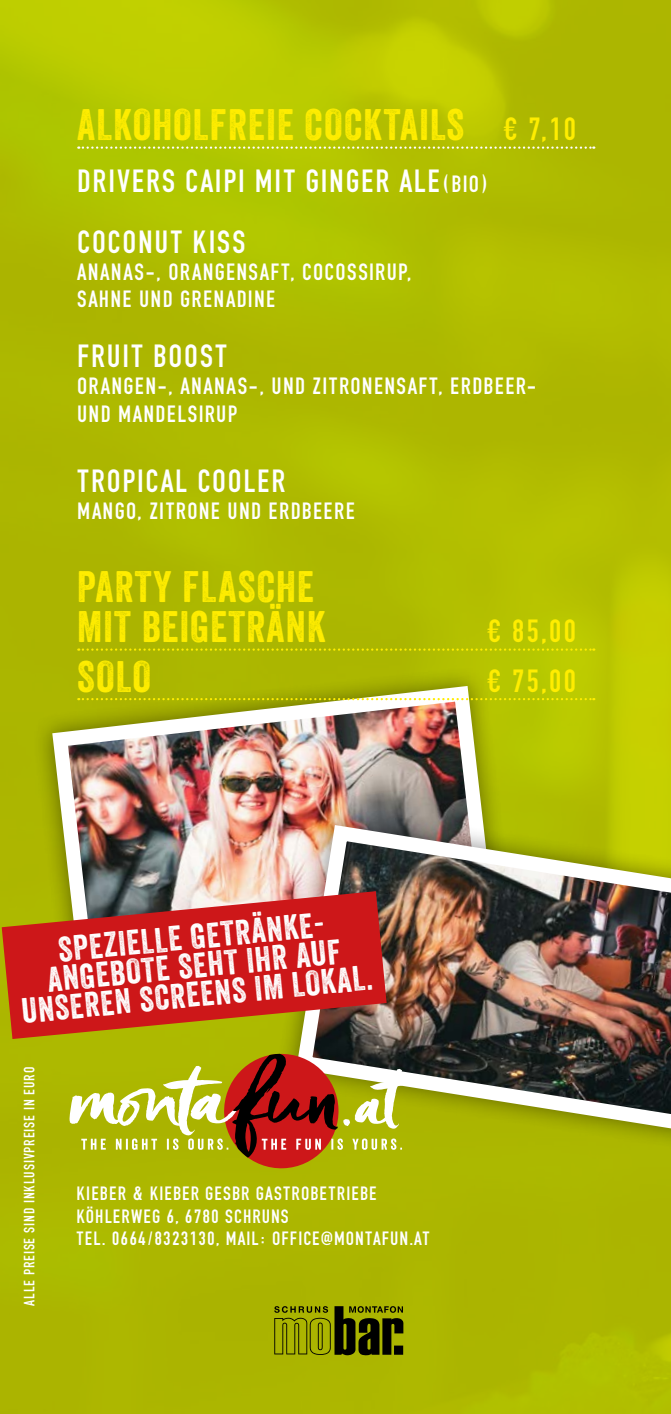
<style>
.page{position:relative;width:671px;height:1414px;background:#fff}
.page>*{position:absolute;margin:0;border:0;box-sizing:border-box;transform-origin:0 0}
.t1{font:42.75px/40.5px "Veneer";letter-spacing:.03em;color:#ffed00}
.t2{font:34.2px/28.8px "Veneer";color:#fff;text-align:center}
.t3{font:33.75px/60.8px "Fette Eng D";letter-spacing:.05em;color:#fff}
.t4{font:33.75px "Fette Eng D";letter-spacing:.05em;color:#ffed00}
.t5{font:24.75px/27px "Fette Eng D";letter-spacing:.05em;color:#fff}
.t6{font:20.25px/22.5px "Fette Eng D";letter-spacing:.05em;color:#fff}
.t7{font:15.75px "Fette Eng D";letter-spacing:.05em;color:#fff}
.s1{font-family:"Fette Eng D";font-size:33.75px}
.s2{font-size:24.75px}
</style>
<div class="page">
<img style="left:0;top:0;width:671px;height:1413px">
<svg style="left:274px;top:1305px;width:129px;height:50px;background:#646900"></svg>
<div style="left:32px;top:666px;width:483px;height:333px;background:#000;opacity:.45"></div>
<img style="left:44px;top:678px;width:459px;height:213px">
<div style="left:276px;top:805px;width:395px;height:346px;background:#000;opacity:.45"></div>
<img style="left:288px;top:817px;width:383px;height:322px">
<svg style="left:78px;top:146px;width:516px;height:3px;background:#c7d348"></svg>
<svg style="left:78px;top:648px;width:516px;height:2px"></svg>
<svg style="left:78px;top:698px;width:516px;height:2px"></svg>
<svg style="left:2px;top:891px;width:385px;height:148px;background:#c03a23"></svg>
<svg style="left:69px;top:1052px;width:352px;height:117px;background:#ae9430"></svg>
<h1 class="t1" style="left:77px;top:104px;width:501px">ALKOHOLFREIE COCKTAILS <span class="s1">€ 7,10</span></h1>
<h3 class="t3" style="left:77px;top:151px;width:413px">DRIVERS CAIPI MIT GINGER ALE<span class="s2">(BIO)<br></span>COCONUT KISS</h3>
<p class="t5" style="left:77px;top:258px;width:336px">ANANAS-, ORANGENSAFT, COCOSSIRUP,<br>SAHNE UND GRENADINE</p>
<h3 class="t3" style="left:77px;top:327px;width:151px">FRUIT BOOST</h3>
<p class="t5" style="left:77px;top:373px;width:461px">ORANGEN-, ANANAS-, UND ZITRONENSAFT, ERDBEER-<br>UND MANDELSIRUP</p>
<h3 class="t3" style="left:77px;top:451px;width:210px">TROPICAL COOLER</h3>
<p class="t5" style="left:77px;top:497px;width:279px">MANGO, ZITRONE UND ERDBEERE</p>
<h1 class="t1" style="left:77px;top:565px;width:250px">PARTY FLASCHE<br>MIT BEIGETRÄNK</h1>
<h3 class="t4" style="left:486px;top:613px;width:92px">€ 85,00</h3>
<h1 class="t1" style="left:77px;top:655px;width:75px">SOLO</h1>
<h3 class="t4" style="left:486px;top:662px;width:92px">€ 75,00</h3>
<h2 class="t2" style="left:14px;top:940px;width:354px;rotate:-6deg">SPEZIELLE GETRÄNKE-<br>ANGEBOTE SEHT IHR AUF<br>UNSEREN SCREENS IM LOKAL.</h2>
<p class="t7" style="left:21px;top:1305px;width:240px;rotate:-90deg">ALLE PREISE SIND INKLUSIVPREISE IN EURO</p>
<p class="t6" style="left:77px;top:1182px;width:355px">KIEBER &amp; KIEBER GESBR GASTROBETRIEBE<br>KÖHLERWEG 6, 6780 SCHRUNS<br>TEL. 0664/8323130, MAIL: OFFICE@MONTAFUN.AT</p>
</div>
